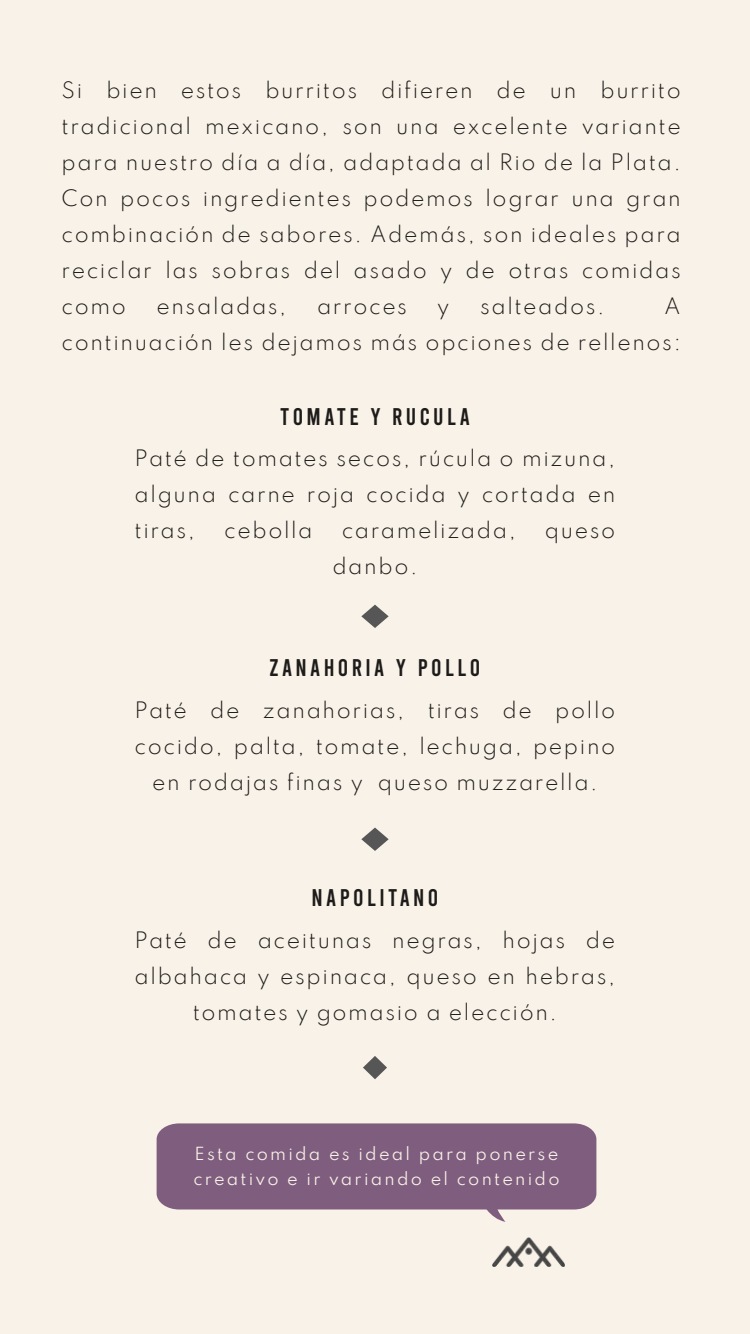
<style>
.page{position:relative;width:750px;height:1334px;background:#f9f2e8}
.page>*{position:absolute;margin:0;border:0;box-sizing:border-box;transform-origin:0 0}
.t1{font:24px "Bebas";letter-spacing:.14em;color:#1e1c1a}
.t2{font:300 20px/36px "Spartan";letter-spacing:.08em;color:#1e1c1a;text-align:center}
.t3{font:16px/25.4px "Spartan";letter-spacing:.14em;color:#f9f2e8}
</style>
<div class="page">
<svg style="left:157px;top:1123px;width:439px;height:99px;background:#8f718c"></svg>
<svg style="left:363px;top:1056px;width:24px;height:23px"></svg>
<svg style="left:361px;top:605px;width:28px;height:23px"></svg>
<svg style="left:361px;top:828px;width:28px;height:23px"></svg>
<img style="left:493px;top:1238px;width:71px;height:28px">
<p class="t2" style="left:62px;top:74px;width:621px;text-align:justify">Si bien estos burritos difieren de un burrito tradicional mexicano, son una excelente variante para nuestro día a día, adaptada al Rio de la Plata.<br>Con pocos ingredientes podemos lograr una gran combinación de sabores. Además, son ideales para reciclar las sobras del asado y de otras comidas como</p>
<p class="t2" style="left:157px;top:290px;width:131px">ensaladas,</p>
<p class="t2" style="left:317px;top:290px;width:92px">arroces</p>
<p class="t2" style="left:437px;top:290px;width:14px">y</p>
<p class="t2" style="left:480px;top:290px;width:126px">salteados.</p>
<p class="t2" style="left:62px;top:290px;width:621px;text-align:right">A<br>continuación les dejamos más opciones de rellenos:</p>
<p class="t1" style="left:280px;top:401px;width:191px">TOMATE Y RUCULA</p>
<p class="t2" style="left:135px;top:442px;width:482px;text-align:justify">Paté de tomates secos, rúcula o mizuna, alguna carne roja cocida y cortada en tiras,</p>
<p class="t2" style="left:224px;top:514px;width:90px">cebolla</p>
<p class="t2" style="left:342px;top:514px;width:176px">caramelizada,</p>
<p class="t2" style="left:545px;top:514px;width:72px">queso</p>
<p class="t2" style="left:332px;top:550px;width:87px">danbo.</p>
<p class="t1" style="left:270px;top:652px;width:212px">ZANAHORIA Y POLLO</p>
<p class="t2" style="left:135px;top:694px;width:482px">Paté de zanahorias, tiras de pollo cocido, palta, tomate, lechuga, pepino en rodajas finas y queso muzzarella.</p>
<p class="t1" style="left:312px;top:882px;width:128px">NAPOLITANO</p>
<p class="t2" style="left:135px;top:924px;width:482px">Paté de aceitunas negras, hojas de albahaca y espinaca, queso en hebras, tomates y gomasio a elección.</p>
<p class="t3" style="left:193px;top:1142px;width:368px">Esta comida es ideal para ponerse creativo e ir variando el contenido</p>
</div>
